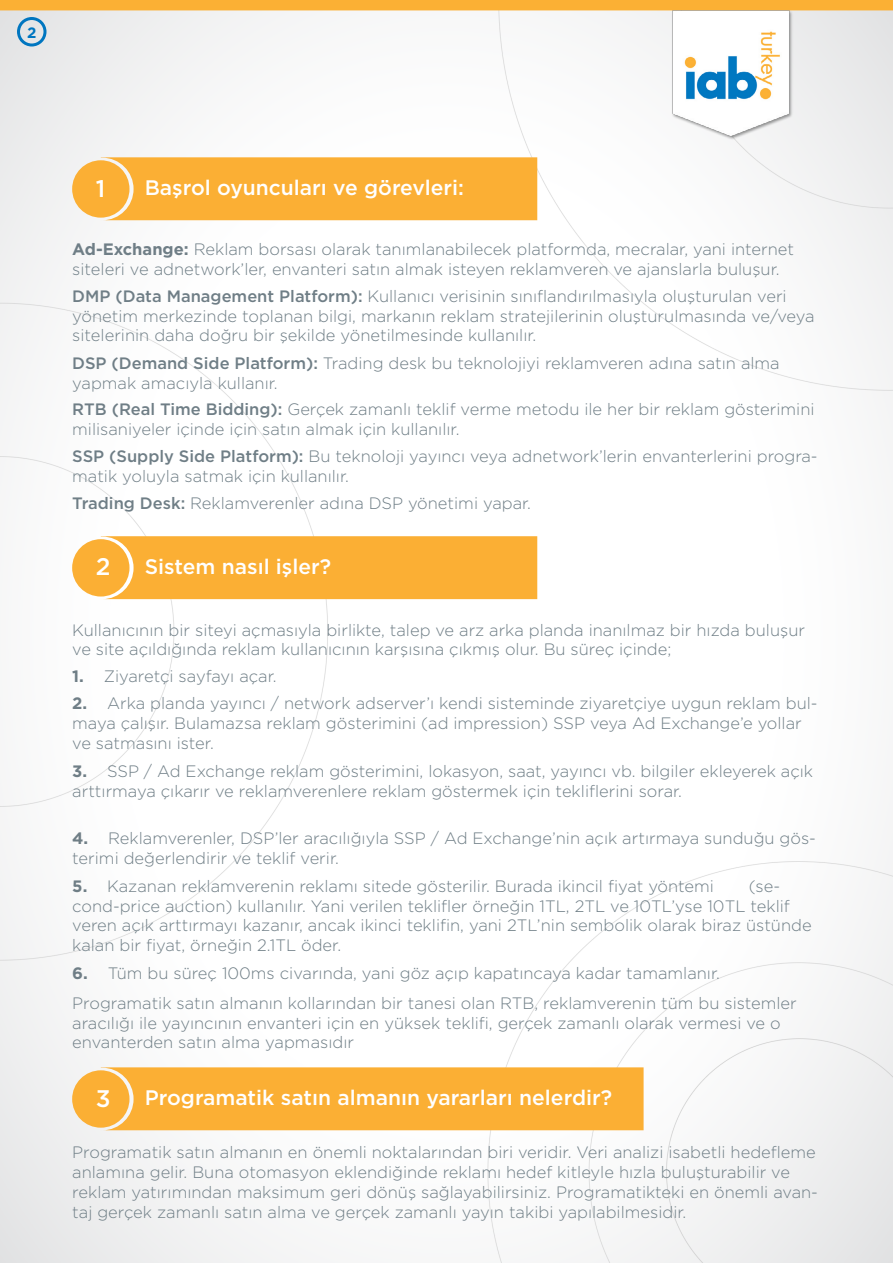
<style>
.page{position:relative;width:893px;height:1263px;background:#fff}
.page>*{position:absolute;margin:0;border:0;box-sizing:border-box;transform-origin:0 0}
.t1{font:500 24px "Gotham";color:#fff}
.t2{font:500 21px "Gotham";color:#fff}
.t3{font:300 16.5px/19.8px "Gotham";color:#6f7e86}
.t4{font:700 15px "Gotham";color:#0076c0}
.s1{font-weight:700}
.s2{font-weight:500}
</style>
<div class="page">
<img style="left:0;top:0;width:893px;height:1263px">
<img style="left:672px;top:9px;width:121px;height:132px">
<div style="left:72px;top:160px;width:57px;height:58px;background:#fbaf34;border-radius:50%"></div>
<div style="left:101px;top:157px;width:436px;height:64px;background:#fbaf34"></div>
<div style="left:72px;top:539px;width:57px;height:57px;background:#fbaf34;border-radius:50%"></div>
<div style="left:101px;top:536px;width:436px;height:64px;background:#fbaf34"></div>
<div style="left:72px;top:1070px;width:57px;height:58px;background:#fbaf34;border-radius:50%"></div>
<div style="left:101px;top:1067px;width:543px;height:64px;background:#fbaf34"></div>
<div style="left:17px;top:17px;width:30px;height:30px;border:3px solid #0076c0;border-radius:50%"></div>
<p class="t4" style="left:27px;top:22px;width:11px">2</p>
<h1 class="t1" style="left:96px;top:172px;width:11px">1</h1>
<p class="t2" style="left:145px;top:174px;width:321px">Başrol oyuncuları ve görevleri:</p>
<p class="t3" style="left:72px;top:239px;width:723px"><span class="s1">Ad-Exchange:</span> Reklam borsası olarak tanımlanabilecek platformda, mecralar, yani internet siteleri ve adnetwork’ler, envanteri satın almak isteyen reklamveren ve ajanslarla buluşur.</p>
<p class="t3" style="left:72px;top:286px;width:744px"><span class="s2">DMP (Data Management Platform):</span> Kullanıcı verisinin sınıflandırılmasıyla oluşturulan veri yönetim merkezinde toplanan bilgi, markanın reklam stratejilerinin oluşturulmasında ve/veya sitelerinin daha doğru bir şekilde yönetilmesinde kullanılır.</p>
<p class="t3" style="left:72px;top:352px;width:709px"><span class="s2">DSP (Demand Side Platform):</span> Trading desk bu teknolojiyi reklamveren adına satın alma yapmak amacıyla kullanır.</p>
<p class="t3" style="left:72px;top:399px;width:744px"><span class="s2">RTB (Real Time Bidding):</span> Gerçek zamanlı teklif verme metodu ile her bir reklam gösterimini milisaniyeler içinde için satın almak için kullanılır.</p>
<p class="t3" style="left:72px;top:446px;width:747px"><span class="s2">SSP (Supply Side Platform):</span> Bu teknoloji yayıncı veya adnetwork’lerin envanterlerini progra&shy;matik yoluyla satmak için kullanılır.</p>
<p class="t3" style="left:72px;top:493px;width:460px"><span class="s2">Trading Desk:</span> Reklamverenler adına DSP yönetimi yapar.</p>
<h1 class="t1" style="left:96px;top:551px;width:16px">2</h1>
<p class="t2" style="left:145px;top:553px;width:188px">Sistem nasıl işler?</p>
<p class="t3" style="left:72px;top:619px;width:734px">Kullanıcının bir siteyi açmasıyla birlikte, talep ve arz arka planda inanılmaz bir hızda buluşur ve site açıldığında reklam kullanıcının karşısına çıkmış olur. Bu süreç içinde;</p>
<p class="t3" style="left:72px;top:666px;width:206px"><span class="s1">1.</span> Ziyaretçi sayfayı açar.</p>
<p class="t3" style="left:72px;top:693px;width:747px"><span class="s1">2.</span> Arka planda yayıncı / network adserver’ı kendi sisteminde ziyaretçiye uygun reklam bul&shy;maya çalışır. Bulamazsa reklam gösterimini (ad impression) SSP veya Ad Exchange’e yollar ve satmasını ister.</p>
<p class="t3" style="left:72px;top:761px;width:742px"><span class="s1">3.</span> SSP / Ad Exchange reklam gösterimini, lokasyon, saat, yayıncı vb. bilgiler ekleyerek açık arttırmaya çıkarır ve reklamverenlere reklam göstermek için tekliflerini sorar.</p>
<p class="t3" style="left:72px;top:828px;width:745px"><span class="s1">4.</span> Reklamverenler, DSP’ler aracılığıyla SSP / Ad Exchange’nin açık artırmaya sunduğu gös&shy;terimi değerlendirir ve teklif verir.</p>
<p class="t3" style="left:72px;top:875px;width:643px"><span class="s1">5.</span> Kazanan reklamverenin reklamı sitede gösterilir. Burada ikincil fiyat yöntemi</p>
<p class="t3" style="left:72px;top:875px;width:741px;text-indent:676px">(se&shy;cond-price auction) kullanılır. Yani verilen teklifler örneğin 1TL, 2TL ve 10TL’yse 10TL teklif veren açık arttırmayı kazanır, ancak ikinci teklifin, yani 2TL’nin sembolik olarak biraz üstünde kalan bir fiyat, örneğin 2.1TL öder.</p>
<p class="t3" style="left:72px;top:958px;width:726px;line-height:29.7px"><span class="s1">6.</span> Tüm bu süreç 100ms civarında, yani göz açıp kapatıncaya kadar tamamlanır.<br>Programatik satın almanın kollarından bir tanesi olan RTB, reklamverenin tüm bu sistemler</p>
<p class="t3" style="left:72px;top:1012px;width:710px">aracılığı ile yayıncının envanteri için en yüksek teklifi, gerçek zamanlı olarak vermesi ve o envanterden satın alma yapmasıdır</p>
<h1 class="t1" style="left:96px;top:1082px;width:16px">3</h1>
<p class="t2" style="left:145px;top:1084px;width:469px">Programatik satın almanın yararları nelerdir?</p>
<p class="t3" style="left:72px;top:1142px;width:747px">Programatik satın almanın en önemli noktalarından biri veridir. Veri analizi isabetli hedefleme anlamına gelir. Buna otomasyon eklendiğinde reklamı hedef kitleyle hızla buluşturabilir ve reklam yatırımından maksimum geri dönüş sağlayabilirsiniz. Programatikteki en önemli avan&shy;taj gerçek zamanlı satın alma ve gerçek zamanlı yayın takibi yapılabilmesidir.</p>
</div>
